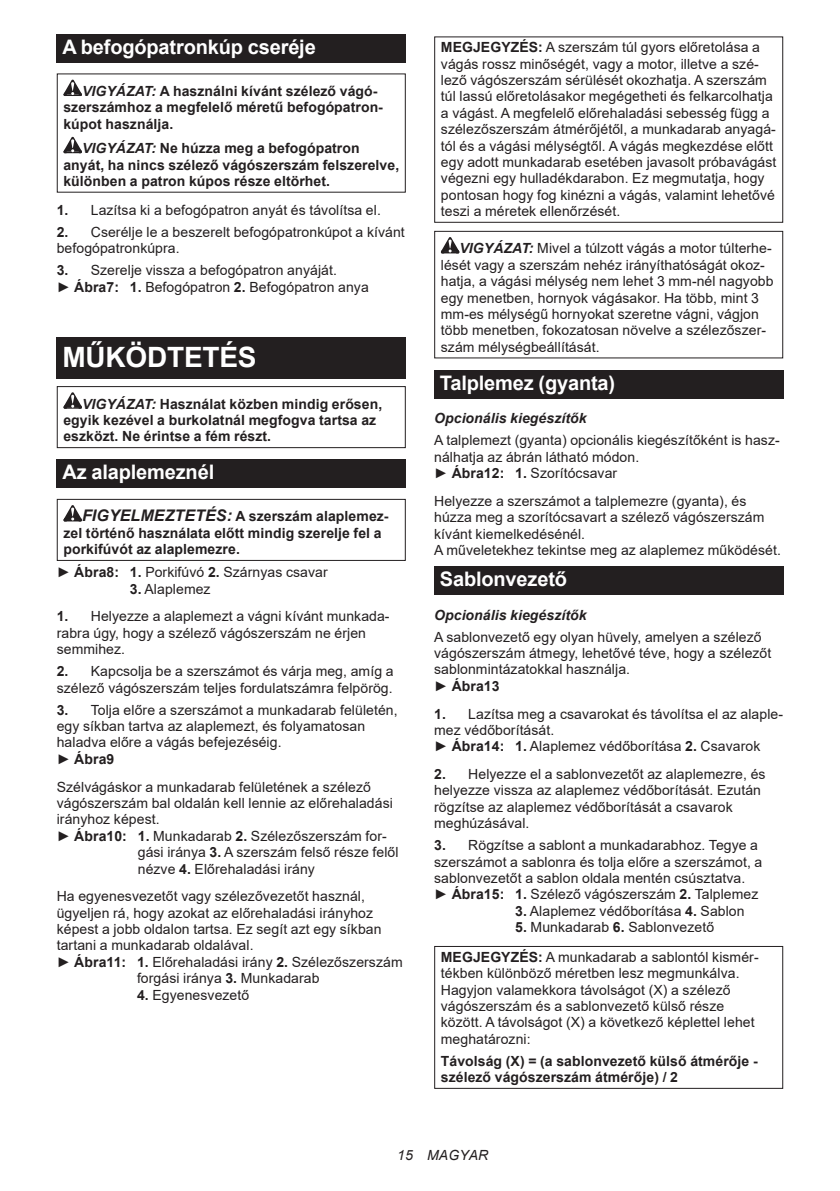
<style>
.page{position:relative;width:840px;height:1191px;background:#fff}
.page>*{position:absolute;margin:0;border:0;box-sizing:border-box;transform-origin:0 0}
.t1{font:700 28px "Arial";letter-spacing:-.01em;color:#fff}
.t2{font:700 20px "Arial";letter-spacing:-.01em;color:#fff}
.t3{font:14px/16.4px "Arial";letter-spacing:.005em;color:#231f20}
.t4{font:700 14px/16.4px "Arial";letter-spacing:.005em;color:#231f20}
.t5{font:italic 700 14px "Arial";letter-spacing:.005em;color:#231f20}
.t6{font:italic 14px "Arial";letter-spacing:.005em;color:#231f20}
.s1{font-style:italic}
.s2{font-weight:700}
.s3{font-style:italic;font-size:16px}
.s4{font-weight:700;font-style:italic}
</style>
<div class="page">
<div style="left:57px;top:34px;width:348px;height:29px;background:#231f20"></div>
<svg style="left:63px;top:80px;width:19px;height:16px"></svg>
<svg style="left:63px;top:137px;width:19px;height:16px"></svg>
<div style="left:57px;top:337px;width:348px;height:41px;background:#231f20"></div>
<svg style="left:63px;top:392px;width:19px;height:17px"></svg>
<div style="left:57px;top:386px;width:348px;height:62px;border:1px solid #231f20"></div>
<div style="left:57px;top:459px;width:348px;height:29px;background:#231f20"></div>
<svg style="left:63px;top:505px;width:19px;height:16px"></svg>
<div style="left:57px;top:499px;width:348px;height:62px;border:1px solid #231f20"></div>
<div style="left:434px;top:36px;width:348px;height:187px;border:1px solid #231f20"></div>
<svg style="left:440px;top:237px;width:19px;height:16px"></svg>
<div style="left:434px;top:231px;width:348px;height:127px;border:1px solid #231f20"></div>
<div style="left:434px;top:370px;width:348px;height:28px;background:#231f20"></div>
<div style="left:434px;top:566px;width:348px;height:29px;background:#231f20"></div>
<div style="left:434px;top:946px;width:348px;height:142px;border:1px solid #231f20"></div>
<h2 class="t2" style="left:62px;top:33px;width:255px">A befogópatronkúp cseréje</h2>
<p class="t4" style="left:63px;top:83px;width:321px;text-indent:19px"><span class="s1">VIGYÁZAT:</span> A használni kívánt szélező vágó&shy;szerszámhoz a megfelelő méretű befogópatron&shy;kúpot használja.</p>
<p class="t4" style="left:63px;top:140px;width:337px;text-indent:19px"><span class="s1">VIGYÁZAT:</span> Ne húzza meg a befogópatron anyát, ha nincs szélező vágószerszám felszerelve, különben a patron kúpos része eltörhet.</p>
<p class="t3" style="left:57px;top:201px;width:325px"><span class="s2">1.</span> Lazítsa ki a befogópatron anyát és távolítsa el.</p>
<p class="t3" style="left:57px;top:224px;width:349px"><span class="s2">2.</span> Cserélje le a beszerelt befogópatronkúpot a kívánt befogópatronkúpra.</p>
<p class="t3" style="left:57px;top:262px;width:313px"><span class="s2">3.</span> Szerelje vissza a befogópatron anyáját.<br>► <span class="s2">Ábra7: 1.</span> Befogópatron <span class="s2">2.</span> Befogópatron anya</p>
<h1 class="t1" style="left:62px;top:337px;width:195px">MŰKÖDTETÉS</h1>
<p class="t4" style="left:63px;top:396px;width:320px;text-indent:19px"><span class="s1">VIGYÁZAT:</span> Használat közben mindig erősen, egyik kezével a burkolatnál megfogva tartsa az eszközt. Ne érintse a fém részt.</p>
<h2 class="t2" style="left:62px;top:458px;width:153px">Az alaplemeznél</h2>
<p class="t4" style="left:63px;top:508px;width:326px;text-indent:19px"><span class="s3">FIGYELMEZTETÉS:</span> A szerszám alaplemez&shy;zel történő használata előtt mindig szerelje fel a porkifúvót az alaplemezre.</p>
<p class="t3" style="left:57px;top:564px;width:272px">► <span class="s2">Ábra8: 1.</span> Porkifúvó <span class="s2">2.</span> Szárnyas csavar</p>
<p class="t3" style="left:130px;top:580px;width:82px"><span class="s2">3.</span> Alaplemez</p>
<p class="t3" style="left:57px;top:608px;width:334px"><span class="s2">1.</span> Helyezze a alaplemezt a vágni kívánt munkada&shy;rabra úgy, hogy a szélező vágószerszám ne érjen semmihez.</p>
<p class="t3" style="left:57px;top:663px;width:338px"><span class="s2">2.</span> Kapcsolja be a szerszámot és várja meg, amíg a szélező vágószerszám teljes fordulatszámra felpörög.</p>
<p class="t3" style="left:57px;top:701px;width:342px"><span class="s2">3.</span> Tolja előre a szerszámot a munkadarab felületén, egy síkban tartva az alaplemezt, és folyamatosan haladva előre a vágás befejezéséig.<br>► <span class="s2">Ábra9</span></p>
<p class="t3" style="left:57px;top:778px;width:315px">Szélvágáskor a munkadarab felületének a szélező</p>
<p class="t3" style="left:57px;top:794px;width:337px">vágószerszám bal oldalán kell lennie az előrehaladási</p>
<p class="t3" style="left:57px;top:811px;width:104px">irányhoz képest.</p>
<p class="t3" style="left:57px;top:827px;width:331px">► <span class="s2">Ábra10: 1.</span> Munkadarab <span class="s2">2.</span> Szélezőszerszám for-</p>
<p class="t3" style="left:138px;top:844px;width:262px">gási iránya <span class="s2">3.</span> A szerszám felső része felől</p>
<p class="t3" style="left:138px;top:860px;width:178px">nézve <span class="s2">4.</span> Előrehaladási irány</p>
<p class="t3" style="left:57px;top:888px;width:309px">Ha egyenesvezetőt vagy szélezővezetőt használ,</p>
<p class="t3" style="left:57px;top:904px;width:318px">ügyeljen rá, hogy azokat az előrehaladási irányhoz</p>
<p class="t3" style="left:57px;top:920px;width:326px">képest a jobb oldalon tartsa. Ez segít azt egy síkban</p>
<p class="t3" style="left:57px;top:937px;width:198px">tartani a munkadarab oldalával.</p>
<p class="t3" style="left:57px;top:953px;width:347px">► <span class="s2">Ábra11: 1.</span> Előrehaladási irány <span class="s2">2.</span> Szélezőszerszám</p>
<p class="t3" style="left:137px;top:970px;width:184px">forgási iránya <span class="s2">3.</span> Munkadarab</p>
<p class="t3" style="left:137px;top:986px;width:114px"><span class="s2">4.</span> Egyenesvezető</p>
<p class="t3" style="left:440px;top:39px;width:337px"><span class="s2">MEGJEGYZÉS:</span> A szerszám túl gyors előretolása a vágás rossz minőségét, vagy a motor, illetve a szé&shy;lező vágószerszám sérülését okozhatja. A szerszám túl lassú előretolásakor megégetheti és felkarcolhatja a vágást. A megfelelő előrehaladási sebesség függ a szélezőszerszám átmérőjétől, a munkadarab anyagá&shy;tól és a vágási mélységtől. A vágás megkezdése előtt egy adott munkadarab esetében javasolt próbavágást végezni egy hulladékdarabon. Ez megmutatja, hogy pontosan hogy fog kinézni a vágás, valamint lehetővé teszi a méretek ellenőrzését.</p>
<p class="t3" style="left:440px;top:240px;width:334px;text-indent:19px"><span class="s4">VIGYÁZAT:</span> Mivel a túlzott vágás a motor túlterhe&shy;lését vagy a szerszám nehéz irányíthatóságát okoz&shy;hatja, a vágási mélység nem lehet 3 mm-nél nagyobb egy menetben, hornyok vágásakor. Ha több, mint 3 mm-es mélységű hornyokat szeretne vágni, vágjon több menetben, fokozatosan növelve a szélezőszer&shy;szám mélységbeállítását.</p>
<h2 class="t2" style="left:439px;top:369px;width:177px">Talplemez (gyanta)</h2>
<p class="t5" style="left:434px;top:409px;width:154px">Opcionális kiegészítők</p>
<p class="t3" style="left:434px;top:432px;width:347px">A talplemezt (gyanta) opcionális kiegészítőként is hasz&shy;nálhatja az ábrán látható módon.<br>► <span class="s2">Ábra12: 1.</span> Szorítócsavar</p>
<p class="t3" style="left:434px;top:492px;width:348px">Helyezze a szerszámot a talplemezre (gyanta), és húzza meg a szorítócsavart a szélező vágószerszám kívánt kiemelkedésénél.<br>A műveletekhez tekintse meg az alaplemez működését.</p>
<h2 class="t2" style="left:439px;top:565px;width:129px">Sablonvezető</h2>
<p class="t5" style="left:434px;top:605px;width:154px">Opcionális kiegészítők</p>
<p class="t3" style="left:434px;top:628px;width:338px">A sablonvezető egy olyan hüvely, amelyen a szélező vágószerszám átmegy, lehetővé téve, hogy a szélezőt sablonmintázatokkal használja.<br>► <span class="s2">Ábra13</span></p>
<p class="t3" style="left:434px;top:705px;width:350px"><span class="s2">1.</span> Lazítsa meg a csavarokat és távolítsa el az alaple&shy;mez védőborítását.<br>► <span class="s2">Ábra14: 1.</span> Alaplemez védőborítása <span class="s2">2.</span> Csavarok</p>
<p class="t3" style="left:434px;top:766px;width:333px"><span class="s2">2.</span> Helyezze el a sablonvezetőt az alaplemezre, és helyezze vissza az alaplemez védőborítását. Ezután rögzítse az alaplemez védőborítását a csavarok meghúzásával.</p>
<p class="t3" style="left:434px;top:837px;width:329px"><span class="s2">3.</span> Rögzítse a sablont a munkadarabhoz. Tegye a szerszámot a sablonra és tolja előre a szerszámot, a sablonvezetőt a sablon oldala mentén csúsztatva. ► <span class="s2">Ábra15: 1.</span> Szélező vágószerszám <span class="s2">2.</span> Talplemez</p>
<p class="t3" style="left:515px;top:902px;width:231px"><span class="s2">3.</span> Alaplemez védőborítása <span class="s2">4.</span> Sablon</p>
<p class="t3" style="left:440px;top:912px;width:319px;line-height:29.6px;text-indent:74px"><span class="s2">5.</span> Munkadarab <span class="s2">6.</span> Sablonvezető<br><span class="s2">MEGJEGYZÉS:</span> A munkadarab a sablontól kismér-</p>
<p class="t3" style="left:440px;top:965px;width:315px">tékben különböző méretben lesz megmunkálva.<br>Hagyjon valamekkora távolságot (X) a szélező vágószerszám és a sablonvezető külső része között. A távolságot (X) a következő képlettel lehet meghatározni:</p>
<p class="t4" style="left:440px;top:1052px;width:318px">Távolság (X) = (a sablonvezető külső átmérője - szélező vágószerszám átmérője) / 2</p>
<p class="t6" style="left:397px;top:1146px;width:93px">15 MAGYAR</p>
</div>
